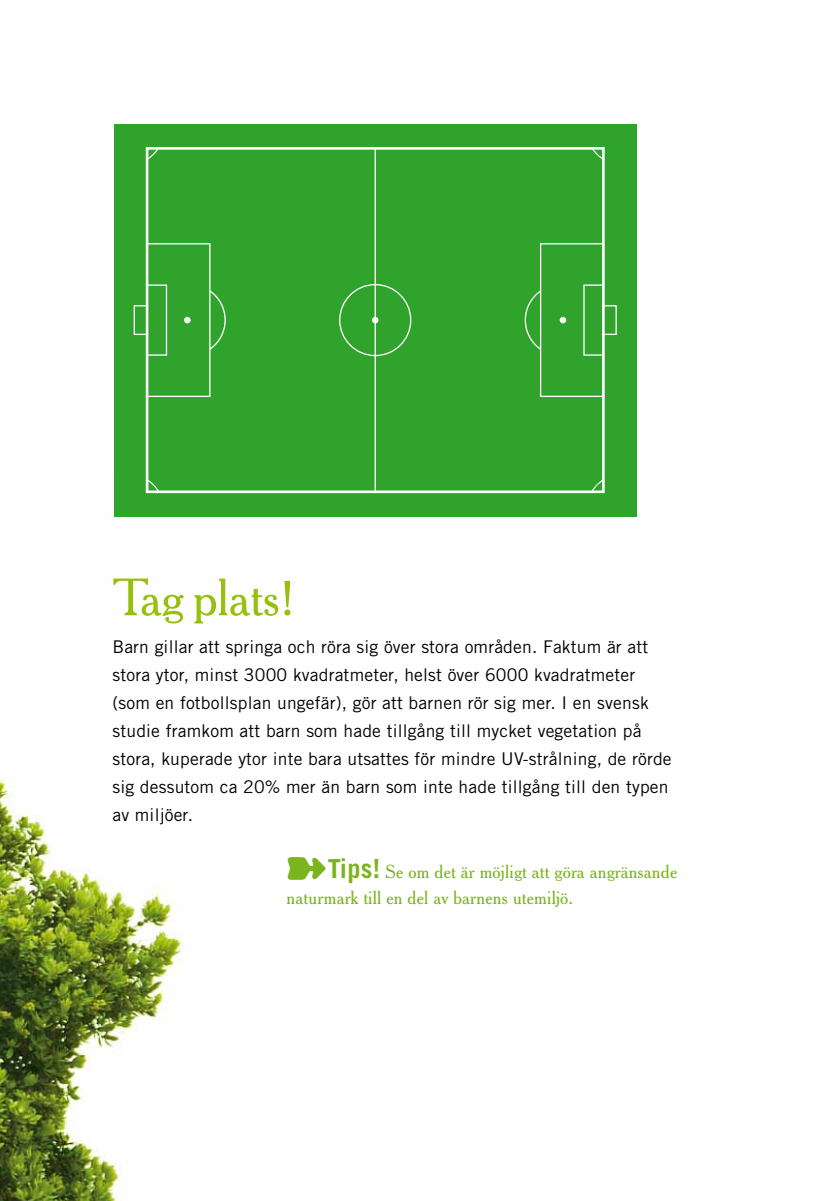
<style>
.page{position:relative;width:819px;height:1201px;background:#fff}
.page>*{position:absolute;margin:0;border:0;box-sizing:border-box;transform-origin:0 0}
.t1{font:50.75px "Cheltenham BT";letter-spacing:-.005em;color:#97bf0d}
.t2{font:18.38px/26.2px "Cheltenham BT";letter-spacing:.01em;color:#7ab51d}
.t3{font:17.5px/28px "Trade Gothic";letter-spacing:.01em;color:#000}
.s1{font-family:"Trade Gothic";font-weight:700;font-size:26.25px}
</style>
<div class="page">
<img style="left:0;top:516px;width:231px;height:684px">
<div style="left:114px;top:124px;width:522px;height:392px;background:#30a32c"></div>
<div style="left:134px;top:305px;width:14px;height:30px;border:1px solid #fff"></div>
<div style="left:146px;top:284px;width:21px;height:72px;border:1px solid #fff"></div>
<div style="left:146px;top:243px;width:64px;height:154px;border:1px solid #fff"></div>
<svg style="left:208px;top:289px;width:18px;height:62px"></svg>
<div style="left:602px;top:305px;width:14px;height:30px;border:1px solid #fff"></div>
<div style="left:540px;top:243px;width:64px;height:154px;border:1px solid #fff"></div>
<svg style="left:524px;top:289px;width:18px;height:62px"></svg>
<div style="left:146px;top:147px;width:458px;height:346px;border:3px solid #fff"></div>
<div style="left:339px;top:284px;width:72px;height:72px;border:1px solid #fff;border-radius:50%"></div>
<hr style="left:374px;top:148px;width:2px;height:344px;background:#fff">
<div style="left:184px;top:317px;width:7px;height:6px;background:#fff;border-radius:50%"></div>
<div style="left:559px;top:317px;width:7px;height:6px;background:#fff;border-radius:50%"></div>
<svg style="left:372px;top:317px;width:6px;height:6px"></svg>
<svg style="left:145px;top:147px;width:15px;height:14px"></svg>
<svg style="left:146px;top:478px;width:14px;height:15px"></svg>
<svg style="left:590px;top:147px;width:15px;height:14px"></svg>
<svg style="left:590px;top:478px;width:14px;height:15px"></svg>
<h1 class="t1" style="left:112px;top:566px;width:184px">Tag plats!</h1>
<p class="t3" style="left:112px;top:632px;width:560px">Barn gillar att springa och röra sig över stora områden. Faktum är att stora ytor, minst 3000 kvadratmeter, helst över 6000 kvadratmeter (som en fotbollsplan ungefär), gör att barnen rör sig mer. I en svensk studie framkom att barn som hade tillgång till mycket vegetation på stora, kuperade ytor inte bara utsattes för mindre UV-strålning, de rörde sig dessutom ca 20% mer än barn som inte hade tillgång till den typen av miljöer.</p>
<p class="t2" style="left:286px;top:858px;width:392px">➽<span class="s1">Tips!</span> Se om det är möjligt att göra angränsande naturmark till en del av barnens utemiljö.</p>
</div>
